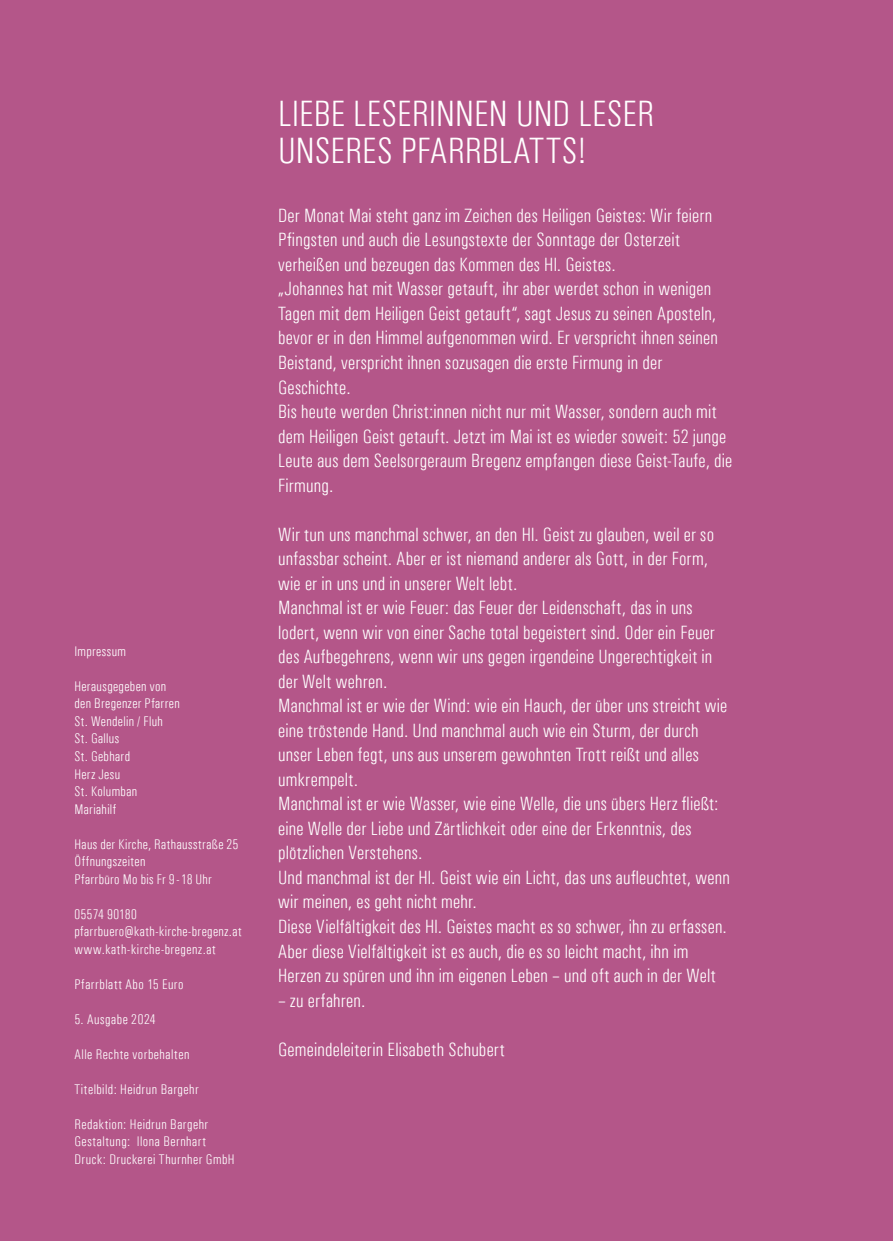
<style>
.page{position:relative;width:893px;height:1241px;background:#fff}
.page>*{position:absolute;margin:0;border:0;box-sizing:border-box;transform-origin:0 0}
.t1{font:300 condensed 36.75px/36.8px "Univers";letter-spacing:.005em;color:#fff}
.t2{font:300 condensed 19.25px/24.5px "Univers";letter-spacing:.01em;color:#fff}
.t3{font:300 condensed 14px/17.5px "Univers";letter-spacing:.03em;color:#fff}
</style>
<div class="page">
<div style="left:0;top:0;width:893px;height:1240px;background:#b45689"></div>
<p class="t3" style="left:74px;top:642px;width:53px">Impressum</p>
<p class="t3" style="left:74px;top:677px;width:107px">Herausgegeben von den Bregenzer Pfarren<br>St. Wendelin / Fluh<br>St. Gallus<br>St. Gebhard<br>Herz Jesu<br>St. Kolumban<br>Mariahilf</p>
<p class="t3" style="left:74px;top:835px;width:165px">Haus der Kirche, Rathausstraße 25<br>Öffnungszeiten<br>Pfarrbüro Mo bis Fr 9-18 Uhr</p>
<p class="t3" style="left:74px;top:905px;width:169px">05574 90180 pfarrbuero@kath-kirche-bregenz.at www.kath-kirche-bregenz.at</p>
<p class="t3" style="left:74px;top:975px;width:111px">Pfarrblatt Abo 15 Euro</p>
<p class="t3" style="left:74px;top:1010px;width:83px">5. Ausgabe 2024</p>
<p class="t3" style="left:74px;top:1045px;width:117px">Alle Rechte vorbehalten</p>
<p class="t3" style="left:74px;top:1080px;width:126px">Titelbild: Heidrun Bargehr</p>
<p class="t3" style="left:74px;top:1115px;width:162px">Redaktion: Heidrun Bargehr<br>Gestaltung: Ilona Bernhart<br>Druck: Druckerei Thurnher GmbH</p>
<h1 class="t1" style="left:278px;top:95px;width:377px">LIEBE LESERINNEN UND LESER<br>UNSERES PFARRBLATTS!</h1>
<p class="t2" style="left:278px;top:203px;width:456px">Der Monat Mai steht ganz im Zeichen des Heiligen Geistes: Wir feiern Pfingsten und auch die Lesungstexte der Sonntage der Osterzeit verheißen und bezeugen das Kommen des Hl. Geistes.<br>„Johannes hat mit Wasser getauft, ihr aber werdet schon in wenigen Tagen mit dem Heiligen Geist getauft“, sagt Jesus zu seinen Aposteln, bevor er in den Himmel aufgenommen wird. Er verspricht ihnen seinen Beistand, verspricht ihnen sozusagen die erste Firmung in der Geschichte.<br>Bis heute werden Christ:innen nicht nur mit Wasser, sondern auch mit dem Heiligen Geist getauft. Jetzt im Mai ist es wieder soweit: 52 junge Leute aus dem Seelsorgeraum Bregenz empfangen diese Geist-Taufe, die Firmung.</p>
<p class="t2" style="left:278px;top:522px;width:453px">Wir tun uns manchmal schwer, an den Hl. Geist zu glauben, weil er so unfassbar scheint. Aber er ist niemand anderer als Gott, in der Form, wie er in uns und in unserer Welt lebt.<br>Manchmal ist er wie Feuer: das Feuer der Leidenschaft, das in uns lodert, wenn wir von einer Sache total begeistert sind. Oder ein Feuer des Aufbegehrens, wenn wir uns gegen irgendeine Ungerechtigkeit in der Welt wehren.<br>Manchmal ist er wie der Wind: wie ein Hauch, der über uns streicht wie eine tröstende Hand. Und manchmal auch wie ein Sturm, der durch unser Leben fegt, uns aus unserem gewohnten Trott reißt und alles umkrempelt.<br>Manchmal ist er wie Wasser, wie eine Welle, die uns übers Herz fließt: eine Welle der Liebe und Zärtlichkeit oder eine der Erkenntnis, des plötzlichen Verstehens.<br>Und manchmal ist der Hl. Geist wie ein Licht, das uns aufleuchtet, wenn wir meinen, es geht nicht mehr.<br>Diese Vielfältigkeit des Hl. Geistes macht es so schwer, ihn zu erfassen.<br>Aber diese Vielfältigkeit ist es auch, die es so leicht macht, ihn im Herzen zu spüren und ihn im eigenen Leben – und oft auch in der Welt</p>
<p class="t2" style="left:278px;top:987px;width:89px">– zu erfahren.</p>
<p class="t2" style="left:278px;top:1036px;width:228px">Gemeindeleiterin Elisabeth Schubert</p>
</div>
